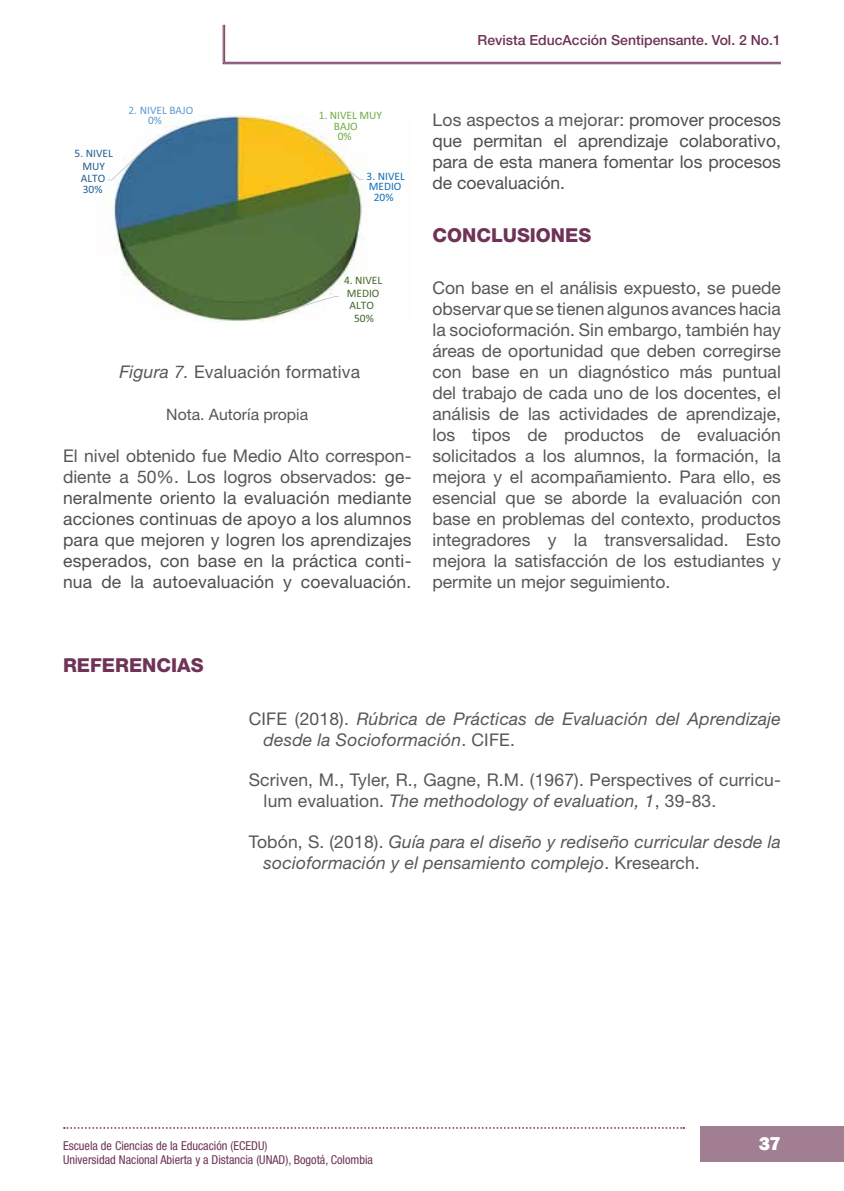
<style>
.page{position:relative;width:844px;height:1191px;background:#fff}
.page>*{position:absolute;margin:0;border:0;box-sizing:border-box;transform-origin:0 0}
.t1{font:800 19.25px "Helvetica Neue LT Std";color:#6e3357}
.t2{font:800 19.25px "Franklin Gothic";color:#fff}
.t3{font:17.5px/21px "Helvetica Neue LT Std";letter-spacing:.01em;color:#575756;text-align:justify}
.t4{font:17.5px/21px "Helvetica Neue LT Std";letter-spacing:.005em;color:#4d4e50;text-align:justify}
.t5{font:italic 17.5px/21px "Helvetica Neue LT Std";letter-spacing:.01em;color:#575756}
.t6{font:15.75px "Helvetica Neue LT Std";color:#575756}
.t7{font:500 14px "Helvetica Neue LT Std";color:#6e3357}
.t8{font:condensed 12.25px/14px "Helvetica Neue LT Std";color:#6e3357}
.t9{font:11.38px/13.7px "Calibri";color:#44692b}
.t10{font:11.38px/13.7px "Calibri";color:#255f92;text-align:center}
.t11{font:11.38px "Calibri";color:#70ad47}
.t12{font:11.38px/10.7px "Calibri";color:#126fb7;text-align:center}
.t13{font:11.38px/10.7px "Calibri";color:#5b9bd4}
.s1{font-style:italic}
.s2{color:#575756}
.s3{font-style:normal}
</style>
<div class="page">
<div style="left:700px;top:1126px;width:143px;height:35px;background:#a27e93"></div>
<svg style="left:223px;top:25px;width:558px;height:39px"></svg>
<svg style="left:64px;top:1127px;width:620px;height:1px"></svg>
<img style="left:107px;top:115px;width:257px;height:207px">
<svg style="left:303px;top:131px;width:60px;height:49px"></svg>
<svg style="left:277px;top:296px;width:62px;height:17px"></svg>
<svg style="left:108px;top:149px;width:37px;height:31px"></svg>
<p class="t7" style="left:477px;top:32px;width:305px">Revista EducAcción Sentipensante. Vol. 2 No.1</p>
<p class="t10" style="left:75px;top:146px;width:40px">5. NIVEL<br>MUY</p>
<p class="t10" style="left:81px;top:173px;width:26px;line-height:10.7px;text-align:left">ALTO<br>30%</p>
<p class="t13" style="left:148px;top:104px;width:47px;text-indent:-20px">2. NIVEL BAJO<br>0%</p>
<p class="t11" style="left:318px;top:107px;width:65px">1. NIVEL MUY</p>
<p class="t11" style="left:334px;top:118px;width:25px">BAJO</p>
<p class="t11" style="left:338px;top:129px;width:15px">0%</p>
<p class="t12" style="left:366px;top:170px;width:40px">3. NIVEL<br>MEDIO<br>20%</p>
<p class="t9" style="left:344px;top:273px;width:40px">4. NIVEL<br>MEDIO</p>
<p class="t9" style="left:349px;top:299px;width:26px;line-height:12.6px;text-align:center">ALTO<br>50%</p>
<p class="t3" style="left:119px;top:361px;width:242px"><span class="s1">Figura 7.</span> Evaluación formativa</p>
<p class="t6" style="left:166px;top:405px;width:143px">Nota. Autoría propia</p>
<p class="t4" style="left:63px;top:445px;width:350px"><span class="s2">El nivel obtenido fue Medio Alto correspon&shy;diente a 50%. Los logros observados:</span> ge&shy;neralmente oriento la evaluación mediante acciones continuas de apoyo a los alumnos para que mejoren y logren los aprendizajes esperados, con base en la práctica conti&shy;nua de la autoevaluación y coevaluación.</p>
<p class="t4" style="left:432px;top:109px;width:350px"><span class="s2">Los aspectos a mejorar:</span> promover procesos que permitan el aprendizaje colaborativo, para de esta manera fomentar los procesos de coevaluación.</p>
<p class="t1" style="left:432px;top:224px;width:160px">CONCLUSIONES</p>
<p class="t3" style="left:432px;top:277px;width:350px">Con base en el análisis expuesto, se puede observar que se tienen algunos avances hacia la socioformación. Sin embargo, también hay áreas de oportunidad que deben corregirse con base en un diagnóstico más puntual del trabajo de cada uno de los docentes, el análisis de las actividades de aprendizaje, los tipos de productos de evaluación solicitados a los alumnos, la formación, la mejora y el acompañamiento. Para ello, es esencial que se aborde la evaluación con base en problemas del contexto, productos integradores y la transversalidad. Esto mejora la satisfacción de los estudiantes y permite un mejor seguimiento.</p>
<p class="t1" style="left:63px;top:654px;width:142px">REFERENCIAS</p>
<p class="t5" style="left:263px;top:707px;width:518px;text-indent:-15px"><span class="s3">CIFE (2018).</span> Rúbrica de Prácticas de Evaluación del Aprendizaje desde la Socioformación<span class="s3">. CIFE.</span></p>
<p class="t3" style="left:263px;top:769px;width:518px;text-indent:-15px">Scriven, M., Tyler, R., Gagne, R.M. (1967). Perspectives of curricu&shy;lum evaluation. <span class="s1">The methodology of evaluation, 1</span>, 39-83.</p>
<p class="t5" style="left:263px;top:831px;width:518px;text-indent:-15px"><span class="s3">Tobón, S. (2018).</span> Guía para el diseño y rediseño curricular desde la socioformación y el pensamiento complejo<span class="s3">. Kresearch.</span></p>
<p class="t8" style="left:63px;top:1139px;width:311px">Escuela de Ciencias de la Educación (ECEDU)<br>Universidad Nacional Abierta y a Distancia (UNAD), Bogotá, Colombia</p>
<p class="t2" style="left:758px;top:1131px;width:24px">37</p>
</div>
